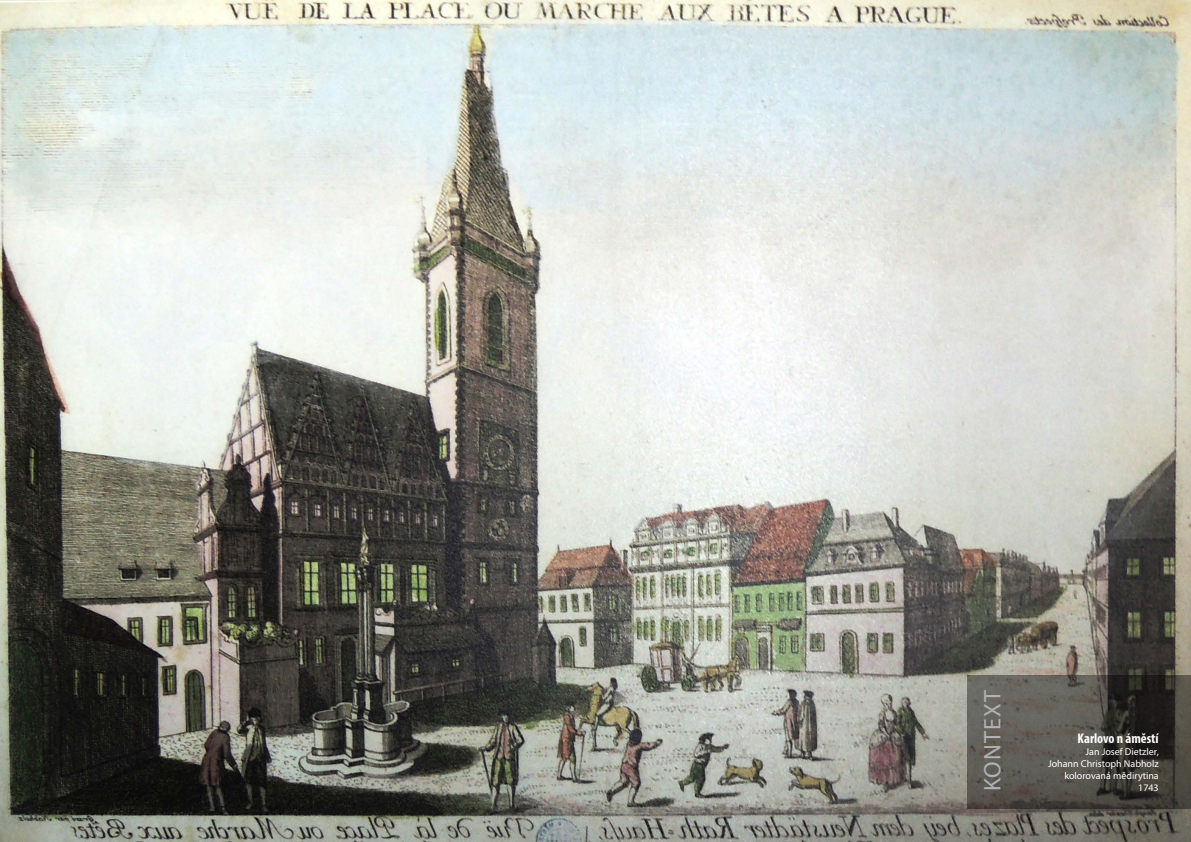
<style>
.page{position:relative;width:1191px;height:842px;background:#fff}
.page>*{position:absolute;margin:0;border:0;box-sizing:border-box;transform-origin:0 0}
.t1{font:24px "Myriad Pro";letter-spacing:.05em;color:#b0b1b5}
.t2{font:700 condensed 14px "Myriad Pro";color:#fff}
.t3{font:10px "Myriad Pro";color:#fff}
</style>
<div class="page">
<img style="left:0;top:0;width:1191px;height:842px">
<svg style="left:967px;top:675px;width:224px;height:133px;background:#4d4b45"></svg>
<p class="t1" style="left:977px;top:791px;width:103px;rotate:-90deg">KONTEXT</p>
<p class="t2" style="left:1077px;top:730px;width:83px">Karlovo n áměstí</p>
<p class="t3" style="left:1085px;top:746px;width:75px">Jan Josef Dietzler,</p>
<p class="t3" style="left:1048px;top:758px;width:112px">Johann Christoph Nabholz</p>
<p class="t3" style="left:1064px;top:770px;width:96px">kolorovaná mědirytina</p>
<p class="t3" style="left:1138px;top:782px;width:22px">1743</p>
</div>
